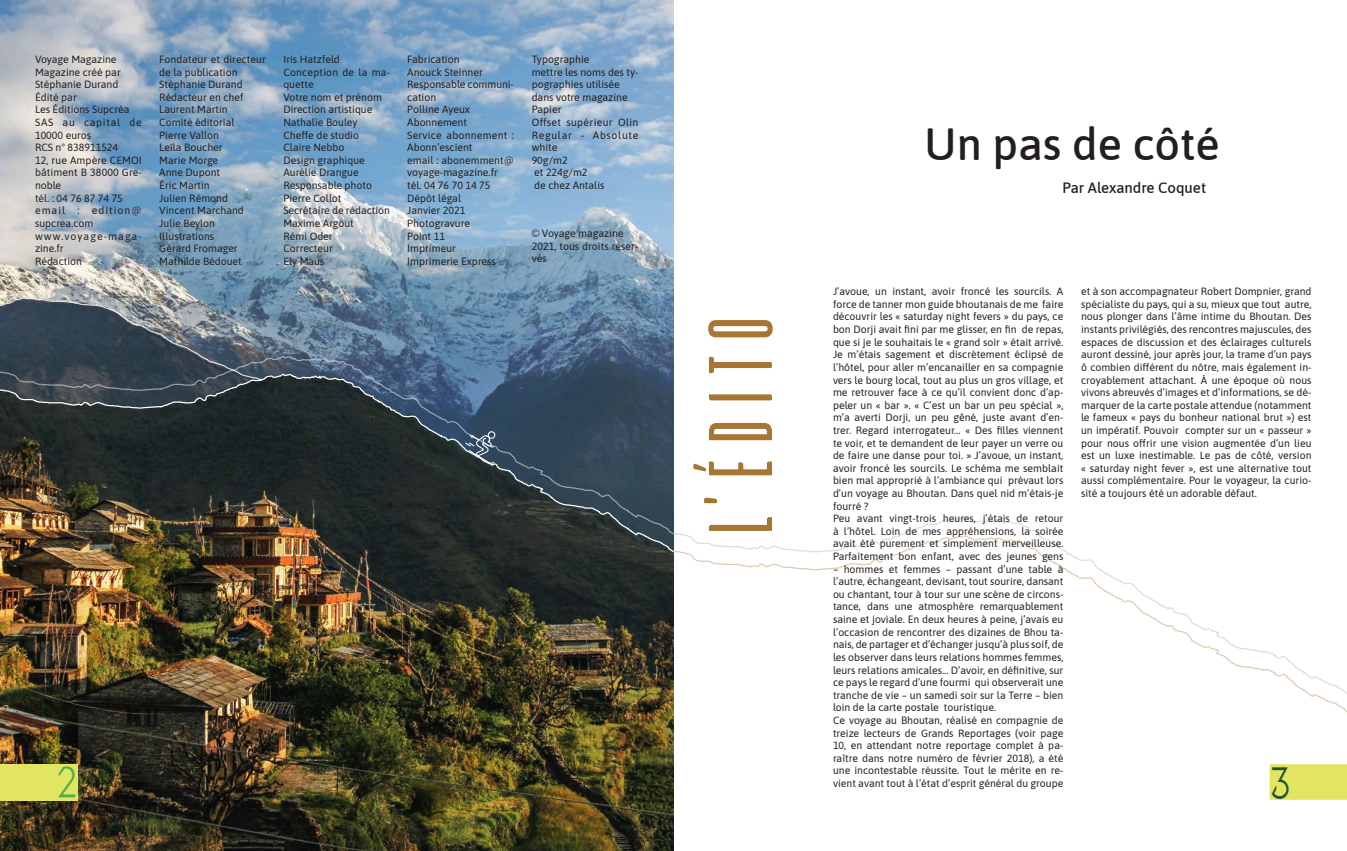
<style>
.page{position:relative;width:1347px;height:851px;background:#fff}
.page>*{position:absolute;margin:0;border:0;box-sizing:border-box;transform-origin:0 0}
.t1{font:90px "aliensandcows";color:#a77633}
.t2{font:500 45px "Asap";color:#231f20}
.t3{font:45px "The Queens Gambit";color:#4ead47}
.t4{font:45px "The Queens Gambit";color:#235529}
.t5{font:500 15px "Asap";color:#231f20}
.t6{font:10.5px/12.6px "Asap";color:#231f20;text-align:justify}
.t7{font:10.5px/12.6px "Asap";letter-spacing:.02em;color:#231f20}
.t8{font:10.5px/12.6px "Asap";letter-spacing:.09em;color:#231f20}
.t9{font:10.5px/12.6px "Asap";letter-spacing:.065em;color:#231f20}
.t10{font:10.5px/12.6px "Asap";letter-spacing:.095em;color:#231f20}
</style>
<div class="page">
<svg style="left:675px;top:531px;width:671px;height:181px"></svg>
<img style="left:0;top:0;width:673px;height:850px">
<img style="left:0;top:535px;width:675px;height:18px">
<svg style="left:0;top:355px;width:675px;height:180px;background:#343e42"></svg>
<svg style="left:465px;top:431px;width:30px;height:33px"></svg>
<svg style="left:0;top:296px;width:263px;height:85px;background:#515e68"></svg>
<div style="left:0;top:763px;width:78px;height:37px;background:#e2e562"></div>
<div style="left:1269px;top:764px;width:77px;height:36px;background:#e2e562"></div>
<p class="t6" style="left:35px;top:52px;width:83px">Voyage Magazine</p>
<p class="t6" style="left:35px;top:65px;width:87px">Magazine créé par</p>
<p class="t6" style="left:35px;top:78px;width:85px">Stéphanie Durand</p>
<p class="t6" style="left:35px;top:90px;width:43px">Édité par</p>
<p class="t6" style="left:35px;top:103px;width:96px">Les Éditions Supcréa</p>
<p class="t9" style="left:35px;top:115px;width:108px">SAS au capital de<br>10000 euros</p>
<p class="t6" style="left:35px;top:141px;width:85px">RCS n° 838911524</p>
<p class="t6" style="left:35px;top:153px;width:108px">12, rue Ampère CEMOI bâtiment B 38000 Gre&shy;noble</p>
<p class="t6" style="left:35px;top:191px;width:89px">tél. : 04 76 87 74 75</p>
<p class="t8" style="left:35px;top:204px;width:108px">email : edition@ supcrea.com</p>
<p class="t10" style="left:35px;top:229px;width:108px">www.voyage-maga&shy;zine.fr</p>
<p class="t6" style="left:35px;top:254px;width:48px">Rédaction</p>
<p class="t6" style="left:159px;top:52px;width:108px">Fondateur et directeur de la publication</p>
<p class="t6" style="left:159px;top:78px;width:85px">Stéphanie Durand</p>
<p class="t6" style="left:159px;top:90px;width:86px">Rédacteur en chef</p>
<p class="t6" style="left:159px;top:103px;width:70px">Laurent Martin</p>
<p class="t6" style="left:159px;top:115px;width:77px">Comité éditorial</p>
<p class="t6" style="left:159px;top:128px;width:61px">Pierre Vallon</p>
<p class="t6" style="left:159px;top:141px;width:65px">Leïla Boucher</p>
<p class="t6" style="left:159px;top:153px;width:60px">Marie Morge</p>
<p class="t6" style="left:159px;top:166px;width:62px">Anne Dupont</p>
<p class="t6" style="left:159px;top:178px;width:52px">Éric Martin</p>
<p class="t6" style="left:159px;top:191px;width:70px">Julien Rémond</p>
<p class="t6" style="left:159px;top:204px;width:86px">Vincent Marchand</p>
<p class="t6" style="left:159px;top:216px;width:57px">Julie Beylon</p>
<p class="t6" style="left:159px;top:229px;width:56px">Illustrations</p>
<p class="t6" style="left:159px;top:241px;width:80px">Gérard Fromager</p>
<p class="t6" style="left:159px;top:254px;width:84px">Mathilde Bédouet</p>
<p class="t6" style="left:283px;top:52px;width:58px">Iris Hatzfeld</p>
<p class="t6" style="left:283px;top:65px;width:108px">Conception de la ma&shy;quette</p>
<p class="t6" style="left:283px;top:90px;width:100px">Votre nom et prénom</p>
<p class="t6" style="left:283px;top:103px;width:91px">Direction artistique</p>
<p class="t6" style="left:283px;top:115px;width:76px">Nathalie Bouley</p>
<p class="t6" style="left:283px;top:128px;width:77px">Cheffe de studio</p>
<p class="t6" style="left:283px;top:141px;width:63px">Claire Nebbo</p>
<p class="t6" style="left:283px;top:153px;width:83px">Design graphique</p>
<p class="t6" style="left:283px;top:166px;width:77px">Aurélie Drangue</p>
<p class="t6" style="left:283px;top:178px;width:90px">Responsable photo</p>
<p class="t6" style="left:283px;top:191px;width:60px">Pierre Collot</p>
<p class="t6" style="left:283px;top:204px;width:108px">Secrétaire de rédaction</p>
<p class="t6" style="left:283px;top:216px;width:72px">Maxime Argout</p>
<p class="t6" style="left:283px;top:229px;width:51px">Rémi Oder</p>
<p class="t6" style="left:283px;top:241px;width:51px">Correcteur</p>
<p class="t6" style="left:283px;top:254px;width:43px">Ely Maus</p>
<p class="t6" style="left:407px;top:52px;width:54px">Fabrication</p>
<p class="t6" style="left:407px;top:65px;width:77px">Anouck Steinner</p>
<p class="t6" style="left:407px;top:78px;width:108px">Responsable communi&shy;cation</p>
<p class="t6" style="left:407px;top:103px;width:64px">Polline Ayeux</p>
<p class="t6" style="left:407px;top:115px;width:61px">Abonnement</p>
<p class="t7" style="left:407px;top:128px;width:108px">Service abonnement :<br>Abonn’escient</p>
<p class="t6" style="left:407px;top:153px;width:108px">email : abonemment@ voyage-magazine.fr</p>
<p class="t6" style="left:407px;top:178px;width:85px">tél. 04 76 70 14 75</p>
<p class="t6" style="left:407px;top:191px;width:55px">Dépôt légal</p>
<p class="t6" style="left:407px;top:204px;width:60px">Janvier 2021</p>
<p class="t6" style="left:407px;top:216px;width:64px">Photogravure</p>
<p class="t6" style="left:407px;top:229px;width:39px">Point 11</p>
<p class="t6" style="left:407px;top:241px;width:50px">Imprimeur</p>
<p class="t6" style="left:407px;top:254px;width:90px">Imprimerie Express</p>
<p class="t6" style="left:531px;top:52px;width:59px">Typographie</p>
<p class="t6" style="left:531px;top:65px;width:108px">mettre les noms des ty&shy;pographies utilisée</p>
<p class="t6" style="left:531px;top:90px;width:98px">dans votre magazine</p>
<p class="t6" style="left:531px;top:103px;width:31px">Papier</p>
<p class="t6" style="left:531px;top:115px;width:108px">Offset supérieur Olin Regular - Absolute white</p>
<p class="t6" style="left:531px;top:153px;width:37px">90g/m2</p>
<p class="t6" style="left:534px;top:166px;width:55px">et 224g/m2</p>
<p class="t6" style="left:534px;top:178px;width:72px">de chez Antalis</p>
<p class="t6" style="left:531px;top:226px;width:93px">© Voyage magazine</p>
<p class="t6" style="left:531px;top:239px;width:108px">2021, tous droits réser&shy;vés</p>
<p class="t2" style="left:924px;top:113px;width:297px">Un pas de côté</p>
<p class="t5" style="left:1062px;top:177px;width:145px">Par Alexandre Coquet</p>
<p class="t6" style="left:833px;top:285px;width:232px">J’avoue, un instant, avoir froncé les sourcils. A force de tanner mon guide bhoutanais de me faire découvrir les « saturday night fevers » du pays, ce bon Dorji avait fini par me glisser, en fin de repas, que si je le souhaitais le « grand soir » était arrivé.<br>Je m’étais sagement et discrètement éclipsé de l’hôtel, pour aller m’encanailler en sa compagnie vers le bourg local, tout au plus un gros village, et me retrouver face à ce qu’il convient donc d’ap&shy;peler un « bar ». « C’est un bar un peu spécial », m’a averti Dorji, un peu gêné, juste avant d’en&shy;trer. Regard interrogateur… « Des filles viennent te voir, et te demandent de leur payer un verre ou de faire une danse pour toi. » J’avoue, un instant, avoir froncé les sourcils. Le schéma me semblait bien mal approprié à l’ambiance qui prévaut lors d’un voyage au Bhoutan. Dans quel nid m’étais-je fourré ?</p>
<p class="t6" style="left:833px;top:511px;width:232px">Peu avant vingt-trois heures, j’étais de retour à l’hôtel. Loin de mes appréhensions, la soirée avait été purement et simplement merveilleuse.<br>Parfaitement bon enfant, avec des jeunes gens</p>
<p class="t6" style="left:833px;top:562px;width:232px">– hommes et femmes – passant d’une table à l’autre, échangeant, devisant, tout sourire, dansant ou chantant, tour à tour sur une scène de circons&shy;tance, dans une atmosphère remarquablement saine et joviale. En deux heures à peine, j’avais eu l’occasion de rencontrer des dizaines de Bhou ta&shy;nais, de partager et d’échanger jusqu’à plus soif, de les observer dans leurs relations hommes femmes, leurs relations amicales… D’avoir, en définitive, sur ce pays le regard d’une fourmi qui observerait une tranche de vie – un samedi soir sur la Terre – bien loin de la carte postale touristique.</p>
<p class="t6" style="left:833px;top:713px;width:232px">Ce voyage au Bhoutan, réalisé en compagnie de treize lecteurs de Grands Reportages (voir page 10, en attendant notre reportage complet à pa&shy;raître dans notre numéro de février 2018), a été une incontestable réussite. Tout le mérite en re&shy;vient avant tout à l’état d’esprit général du groupe</p>
<p class="t6" style="left:1081px;top:285px;width:232px">et à son accompagnateur Robert Dompnier, grand spécialiste du pays, qui a su, mieux que tout autre, nous plonger dans l’âme intime du Bhoutan. Des instants privilégiés, des rencontres majuscules, des espaces de discussion et des éclairages culturels auront dessiné, jour après jour, la trame d’un pays ô combien différent du nôtre, mais également in&shy;croyablement attachant. À une époque où nous vivons abreuvés d’images et d’informations, se dé&shy;marquer de la carte postale attendue (notamment le fameux « pays du bonheur national brut ») est un impératif. Pouvoir compter sur un « passeur » pour nous offrir une vision augmentée d’un lieu est un luxe inestimable. Le pas de côté, version « saturday night fever », est une alternative tout aussi complémentaire. Pour le voyageur, la curio&shy;sité a toujours été un adorable défaut.</p>
<p class="t1" style="left:693px;top:542px;width:235px;rotate:-90deg">L’ÉDITO</p>
<p class="t3" style="left:56px;top:754px;width:24px">2</p>
<p class="t4" style="left:1269px;top:755px;width:23px">3</p>
</div>
